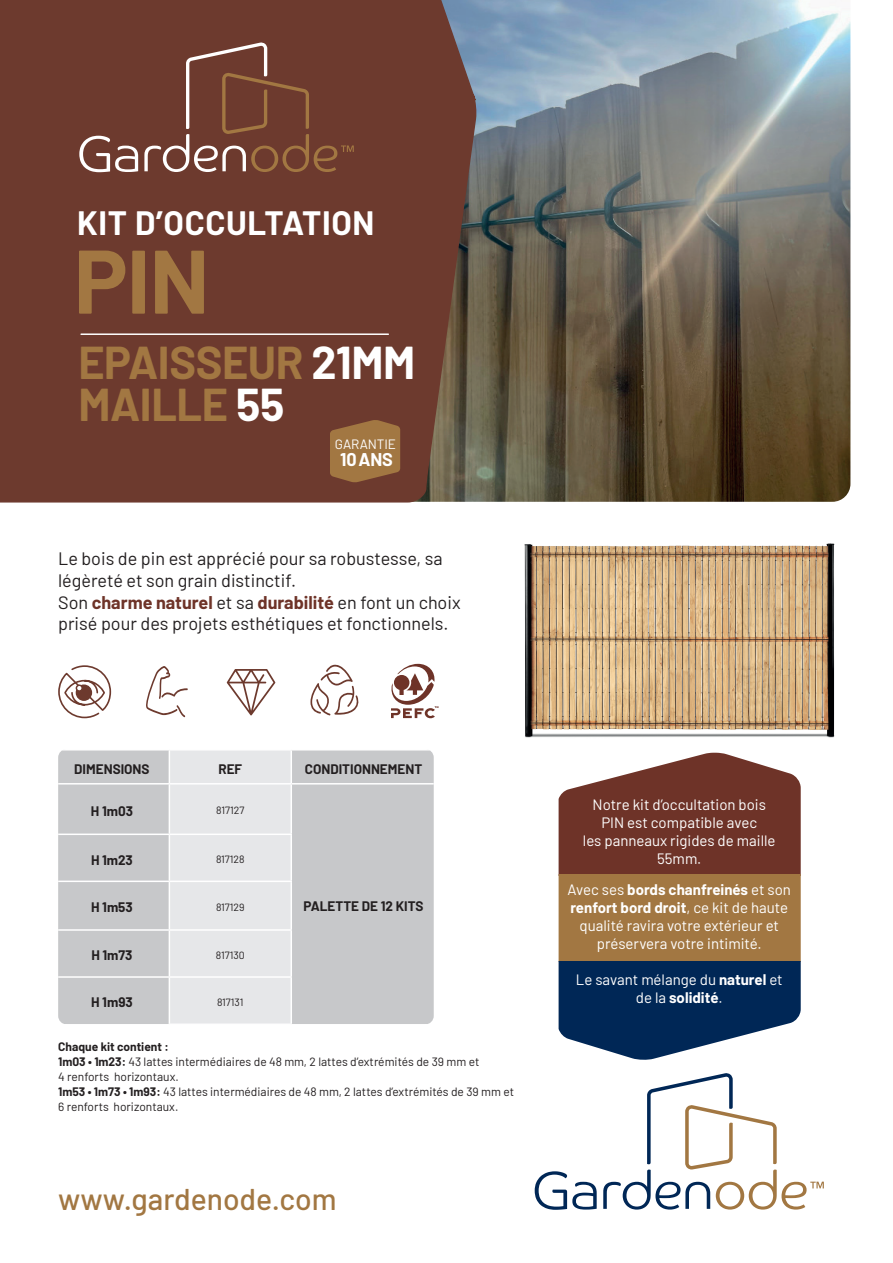
<style>
.page{position:relative;width:893px;height:1263px;background:#fff}
.page>*{position:absolute;margin:0;border:0;box-sizing:border-box;transform-origin:0 0}
.t1{font:700 90px "Barlow";color:#a27742}
.t2{font:700 45px "Barlow";letter-spacing:-.01em;color:#a27742}
.t3{font:700 33px "Barlow";letter-spacing:.02em;color:#fff}
.t4{font:500 30px "Barlow";color:#a27742}
.t5{font:18px/21.6px "Barlow";color:#231f20}
.t6{font:700 18px "Barlow";letter-spacing:-.01em;color:#fff}
.t7{font:15px/18px "Barlow";color:#fff;text-align:center}
.t8{font:700 15px "Barlow";color:#fff}
.t9{font:700 13.5px "Barlow";color:#231f20}
.t10{font:13.5px "Barlow";letter-spacing:-.01em;color:#fff}
.t11{font:12px "Barlow";color:#231f20}
.t12{font:700 12px "Barlow";color:#231f20}
.t13{font:10.5px "Barlow";color:#231f20}
.s1{color:#fff}
.s2{font-weight:700;color:#6e3328}
.s3{font-weight:700}
.s4{font-weight:400}
</style>
<div class="page">
<img style="left:478px;top:0;width:372px;height:502px">
<div style="left:0;top:0;width:478px;height:503px;background:#6d3a2e"></div>
<svg style="left:330px;top:420px;width:70px;height:62px;background:#9a6e3f"></svg>
<svg style="left:58px;top:665px;width:54px;height:54px"></svg>
<div style="left:76px;top:684px;width:7px;height:8px;border:2px solid #6d3a2e;border-radius:50%"></div>
<svg style="left:146px;top:666px;width:42px;height:51px"></svg>
<svg style="left:227px;top:669px;width:48px;height:46px"></svg>
<svg style="left:310px;top:664px;width:49px;height:51px"></svg>
<svg style="left:391px;top:664px;width:47px;height:54px"></svg>
<svg style="left:79px;top:42px;width:275px;height:130px;background:#77473a"></svg>
<svg style="left:535px;top:1073px;width:289px;height:137px"></svg>
<hr style="left:81px;top:333px;width:307px;height:2px;background:#fff">
<img style="left:524px;top:543px;width:311px;height:195px">
<div style="left:559px;top:753px;width:242px;height:123px;background:#6e3328"></div>
<div style="left:559px;top:875px;width:242px;height:87px;background:#a27742"></div>
<svg style="left:559px;top:962px;width:242px;height:98px;fill:#002756"></svg>
<svg style="left:58px;top:750px;width:376px;height:274px;background:#d1d2d4"></svg>
<hr style="left:291px;top:783px;width:143px;height:1px;background:#fff">
<hr style="left:169px;top:750px;width:1px;height:33px;background:#fff">
<hr style="left:291px;top:750px;width:1px;height:33px;background:#fff">
<hr style="left:58px;top:783px;width:111px;height:1px;background:#fff">
<hr style="left:169px;top:783px;width:122px;height:1px;background:#fff">
<hr style="left:169px;top:784px;width:1px;height:49px;background:#fff">
<hr style="left:58px;top:833px;width:111px;height:2px;background:#fff">
<hr style="left:169px;top:833px;width:123px;height:2px;background:#fff">
<hr style="left:169px;top:835px;width:1px;height:45px;background:#fff">
<hr style="left:58px;top:880px;width:111px;height:2px;background:#fff">
<hr style="left:169px;top:880px;width:123px;height:2px;background:#fff">
<hr style="left:169px;top:882px;width:1px;height:47px;background:#fff">
<hr style="left:58px;top:929px;width:111px;height:2px;background:#fff">
<hr style="left:169px;top:929px;width:123px;height:2px;background:#fff">
<hr style="left:169px;top:931px;width:1px;height:45px;background:#fff">
<hr style="left:169px;top:976px;width:123px;height:2px;background:#fff">
<hr style="left:169px;top:978px;width:1px;height:46px;background:#fff">
<hr style="left:291px;top:784px;width:1px;height:49px;background:#fff">
<hr style="left:291px;top:835px;width:1px;height:45px;background:#fff">
<hr style="left:291px;top:882px;width:1px;height:47px;background:#fff">
<hr style="left:291px;top:931px;width:1px;height:45px;background:#fff">
<hr style="left:291px;top:978px;width:1px;height:46px;background:#fff">
<hr style="left:58px;top:976px;width:111px;height:2px;background:#fff">
<p class="t3" style="left:77px;top:199px;width:299px">KIT D’OCCULTATION</p>
<p class="t1" style="left:74px;top:215px;width:137px">PIN</p>
<p class="t2" style="left:78px;top:330px;width:338px">EPAISSEUR <span class="s1">21MM</span></p>
<p class="t2" style="left:78px;top:372px;width:207px">MAILLE <span class="s1">55</span></p>
<p class="t10" style="left:335px;top:434px;width:62px">GARANTIE</p>
<p class="t6" style="left:340px;top:446px;width:54px">10ANS</p>
<p class="t5" style="left:58px;top:547px;width:386px">Le bois de pin est apprécié pour sa robustesse, sa légèreté et son grain distinctif.</p>
<p class="t5" style="left:58px;top:590px;width:404px">Son <span class="s2">charme naturel</span> et sa <span class="s2">durabilité</span> en font un choix prisé pour des projets esthétiques et fonctionnels.</p>
<p class="t9" style="left:74px;top:759px;width:77px">DIMENSIONS</p>
<p class="t9" style="left:218px;top:759px;width:25px">REF</p>
<p class="t9" style="left:305px;top:759px;width:119px">CONDITIONNEMENT</p>
<p class="t9" style="left:91px;top:801px;width:44px">H 1m03</p>
<p class="t13" style="left:216px;top:803px;width:30px">817127</p>
<p class="t9" style="left:91px;top:850px;width:43px">H 1m23</p>
<p class="t13" style="left:216px;top:852px;width:30px">817128</p>
<p class="t9" style="left:91px;top:897px;width:43px">H 1m53</p>
<p class="t13" style="left:216px;top:899px;width:30px">817129</p>
<p class="t9" style="left:91px;top:945px;width:43px">H 1m73</p>
<p class="t13" style="left:216px;top:947px;width:30px">817130</p>
<p class="t9" style="left:91px;top:992px;width:43px">H 1m93</p>
<p class="t13" style="left:217px;top:994px;width:28px">817131</p>
<p class="t9" style="left:303px;top:896px;width:122px">PALETTE DE 12 KITS</p>
<p class="t12" style="left:58px;top:1037px;width:112px">Chaque kit contient :</p>
<p class="t11" style="left:58px;top:1053px;width:423px"><span class="s3">1m03 • 1m23:</span> 43 lattes intermédiaires de 48 mm, 2 lattes d’extrémités de 39 mm et</p>
<p class="t11" style="left:58px;top:1068px;width:122px">4 renforts horizontaux.</p>
<p class="t11" style="left:58px;top:1083px;width:457px"><span class="s3">1m53 • 1m73 • 1m93:</span> 43 lattes intermédiaires de 48 mm, 2 lattes d’extrémités de 39 mm et</p>
<p class="t11" style="left:58px;top:1098px;width:122px">6 renforts horizontaux.</p>
<p class="t4" style="left:58px;top:1177px;width:280px">www.gardenode.com</p>
<p class="t7" style="left:593px;top:794px;width:175px">Notre kit d’occultation bois</p>
<p class="t7" style="left:601px;top:812px;width:157px">PIN est compatible avec</p>
<p class="t7" style="left:583px;top:830px;width:194px">les panneaux rigides de maille<br>55mm.</p>
<p class="t7" style="left:568px;top:879px;width:225px">Avec ses <span class="s3">bords chanfreinés</span> et son <span class="s3">renfort bord droit</span>, ce kit de haute qualité ravira votre extérieur et préservera votre intimité.</p>
<p class="t7" style="left:576px;top:969px;width:208px">Le savant mélange du <span class="s3">naturel</span> et</p>
<p class="t8" style="left:636px;top:986px;width:88px"><span class="s4">de la</span> solidité<span class="s4">.</span></p>
</div>
